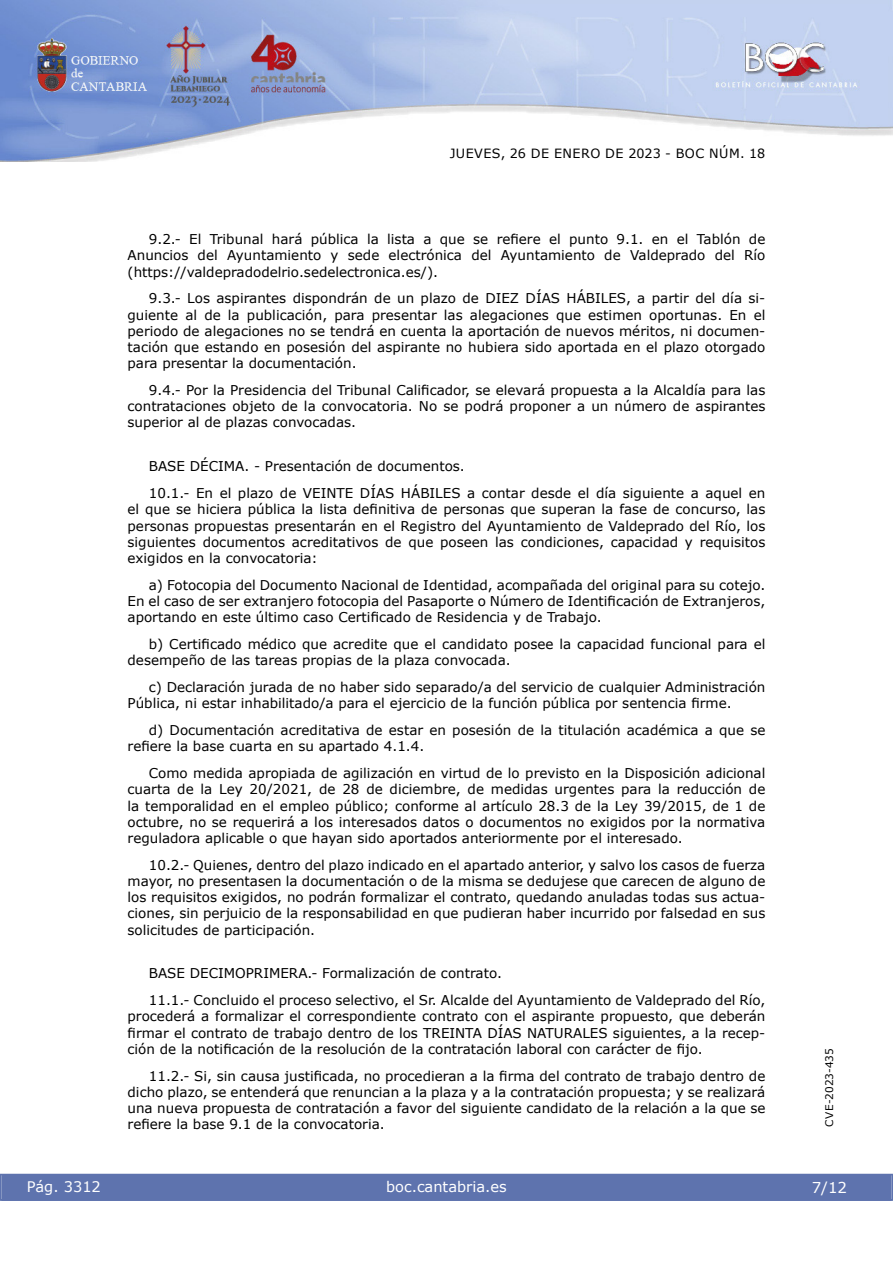
<style>
.page{position:relative;width:893px;height:1263px;background:#fff}
.page>*{position:absolute;margin:0;border:0;box-sizing:border-box;transform-origin:0 0}
.t1{font:15px "Verdana 2";color:#fff}
.t2{font:14.55px "Verdana 2";color:#fff}
.inicio_de_parrafo{font:13.5px/16.2px "Verdana 2";color:#000;text-align:justify}
.inicio_de_parrafo-2{font:13.5px/16.2px "Verdana";color:#000}
.t3{font:12.75px "Verdana 2";letter-spacing:.035em;color:#000}
.t4{font:10.5px "Verdana 2";color:#000}
.s1{font-family:"Verdana 2"}
.s2{font-family:"Verdana"}
</style>
<div class="page">
<img style="left:0;top:0;width:893px;height:161px">
<div style="left:1px;top:1174px;width:890px;height:27px;background:#5e73ae"></div>
<p class="t3" style="left:450px;top:144px;width:317px">JUEVES, 26 DE ENERO DE 2023 - BOC NÚM. 18</p>
<p class="inicio_de_parrafo-2" style="left:128px;top:231px;width:639px;text-align:justify;text-indent:21px">9.2.- El Tribunal hará pública la lista a que se refiere el punto 9.1. en el Tablón de <span class="s1">Anuncios del Ayuntamiento y sede electrónica del Ayuntamiento de Valdeprado del Río </span>(https://valdepradodelrio.sedelectronica.es/).</p>
<p class="inicio_de_parrafo" style="left:128px;top:290px;width:639px;text-indent:21px">9.3.- Los aspirantes dispondrán de un plazo de DIEZ DÍAS HÁBILES, a partir del día si&shy;guiente al de la publicación, para presentar las alegaciones que estimen oportunas. En el periodo de alegaciones no se tendrá en cuenta la aportación de nuevos méritos, ni documen&shy;tación que estando en posesión del aspirante no hubiera sido aportada en el plazo otorgado para presentar la documentación.</p>
<p class="inicio_de_parrafo" style="left:128px;top:382px;width:639px;text-indent:21px"><span class="s2">9.4.- Por la Presidencia del Tribunal Calificador, se elevará propuesta a la Alcaldía para las </span>contrataciones objeto de la convocatoria. No se podrá proponer a un número de aspirantes superior al de plazas convocadas.</p>
<p class="inicio_de_parrafo" style="left:149px;top:458px;width:317px">BASE DÉCIMA. - Presentación de documentos.</p>
<p class="inicio_de_parrafo" style="left:128px;top:485px;width:639px;text-indent:21px">10.1.- En el plazo de VEINTE DÍAS HÁBILES a contar desde el día siguiente a aquel en <span class="s2">el que se hiciera pública la lista definitiva de personas que superan la fase de concurso, las </span>personas propuestas presentarán en el Registro del Ayuntamiento de Valdeprado del Río, los siguientes documentos acreditativos de que poseen las condiciones, capacidad y requisitos <span class="s2">exigidos en la convocatoria:</span></p>
<p class="inicio_de_parrafo-2" style="left:128px;top:577px;width:639px;text-align:justify;text-indent:21px">a) Fotocopia del Documento Nacional de Identidad, acompañada del original para su cotejo.<br>En el caso de ser extranjero fotocopia del Pasaporte o Número de Identificación de Extranjeros, aportando en este último caso Certificado de Residencia y de Trabajo.</p>
<p class="inicio_de_parrafo-2" style="left:128px;top:636px;width:639px;text-indent:21px">b) Certificado médico que acredite que el candidato posee la capacidad funcional para el desempeño de las tareas propias de la plaza convocada.</p>
<p class="inicio_de_parrafo-2" style="left:128px;top:679px;width:639px;text-indent:21px">c) Declaración jurada de no haber sido separado/a del servicio de cualquier Administración<br>Pública, ni estar inhabilitado/a para el ejercicio de la función pública por sentencia firme.</p>
<p class="inicio_de_parrafo-2" style="left:128px;top:722px;width:639px;text-indent:21px">d) Documentación acreditativa de estar en posesión de la titulación académica a que se refiere la base cuarta en su apartado 4.1.4.</p>
<p class="inicio_de_parrafo" style="left:128px;top:765px;width:639px;text-indent:21px">Como medida apropiada de agilización en virtud de lo previsto en la Disposición adicional cuarta de la Ley 20/2021, de 28 de diciembre, de medidas urgentes para la reducción de la temporalidad en el empleo público; conforme al artículo 28.3 de la Ley 39/2015, de 1 de octubre, no se requerirá a los interesados datos o documentos no exigidos por la normativa reguladora aplicable o que hayan sido aportados anteriormente por el interesado.</p>
<p class="inicio_de_parrafo" style="left:128px;top:856px;width:639px;text-indent:21px">10.2.- Quienes, dentro del plazo indicado en el apartado anterior, y salvo los casos de fuerza mayor, no presentasen la documentación o de la misma se dedujese que carecen de alguno de los requisitos exigidos, no podrán formalizar el contrato, quedando anuladas todas sus actua&shy;ciones, sin perjuicio de la responsabilidad en que pudieran haber incurrido por falsedad en sus solicitudes de participación.</p>
<p class="inicio_de_parrafo" style="left:149px;top:965px;width:355px">BASE DECIMOPRIMERA.- Formalización de contrato.</p>
<p class="inicio_de_parrafo" style="left:128px;top:992px;width:639px;text-indent:21px">11.1.- Concluido el proceso selectivo, el Sr. Alcalde del Ayuntamiento de Valdeprado del Río, procederá a formalizar el correspondiente contrato con el aspirante propuesto, que deberán <span class="s2">firmar el contrato de trabajo dentro de los TREINTA DÍAS NATURALES siguientes, a la recep&shy;ción de la notificación de la resolución de la contratación laboral con carácter de fijo.</span></p>
<p class="inicio_de_parrafo" style="left:128px;top:1067px;width:639px;text-indent:21px"><span class="s2">11.2.- Si, sin causa justificada, no procedieran a la firma del contrato de trabajo dentro de </span>dicho plazo, se entenderá que renuncian a la plaza y a la contratación propuesta; y se realizará una nueva propuesta de contratación a favor del siguiente candidato de la relación a la que se <span class="s2">refiere la base 9.1 de la convocatoria.</span></p>
<p class="t2" style="left:27px;top:1177px;width:76px">Pág. 3312</p>
<p class="t2" style="left:386px;top:1177px;width:122px">boc.cantabria.es</p>
<p class="t4" style="left:822px;top:1126px;width:80px;rotate:-90deg">CVE-2023-435</p>
<p class="t1" style="left:812px;top:1177px;width:37px">7/12</p>
</div>
